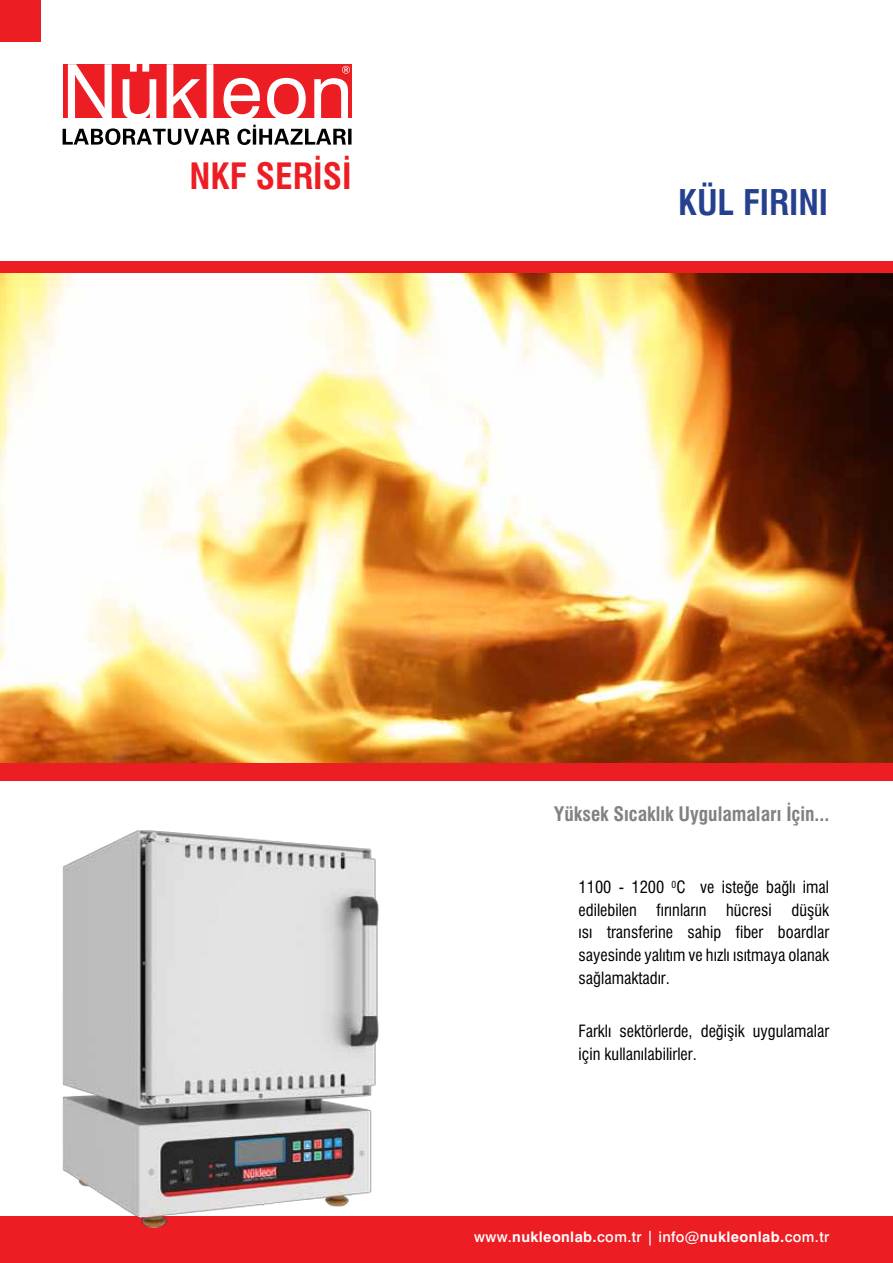
<style>
.page{position:relative;width:893px;height:1263px;background:#fff}
.page>*{position:absolute;margin:0;border:0;box-sizing:border-box;transform-origin:0 0}
.t1{font:700 condensed 35.4px "Helvetica";color:#ed1d24}
.t2{font:700 condensed 34.5px "Helvetica";color:#25408f}
.t3{font:700 condensed 19.5px "Helvetica";color:#808285}
.t4{font:condensed 16.5px/22.5px "Helvetica";color:#000;text-align:justify}
.t5{font:14.55px "Helvetica";letter-spacing:.025em;color:#fff}
.s1{font-weight:700}
</style>
<div class="page">
<div style="left:0;top:1216px;width:893px;height:47px;background:#ed1d24"></div>
<div style="left:63px;top:64px;width:288px;height:54px;background:linear-gradient(to bottom,#ee2a30,#ee2a30)"></div>
<svg style="left:68px;top:64px;width:282px;height:54px"></svg>
<svg style="left:63px;top:125px;width:288px;height:20px"></svg>
<img style="left:0;top:272px;width:893px;height:492px">
<div style="left:0;top:764px;width:893px;height:17px;background:#ed1d24"></div>
<div style="left:0;top:261px;width:893px;height:11px;background:#ed1d24"></div>
<div style="left:0;top:0;width:40px;height:41px;background:#ed1d24"></div>
<img style="left:62px;top:830px;width:317px;height:398px">
<h1 class="t1" style="left:189px;top:155px;width:164px">NKF SERİSİ</h1>
<h2 class="t2" style="left:678px;top:182px;width:151px">KÜL FIRINI</h2>
<p class="t3" style="left:554px;top:802px;width:277px">Yüksek Sıcaklık Uygulamaları İçin...</p>
<p class="t4" style="left:579px;top:876px;width:252px">1100 - 1200 <sup>0</sup>C ve isteğe bağlı imal edilebilen fırınların hücresi düşük ısı transferine sahip fiber boardlar sayesinde yalıtım ve hızlı ısıtmaya olanak sağlamaktadır.</p>
<p class="t4" style="left:579px;top:1020px;width:252px">Farklı sektörlerde, değişik uygulamalar için kullanılabilirler.</p>
<p class="t5" style="left:474px;top:1228px;width:356px">www.<span class="s1">nukleonlab.</span>com.tr | info@<span class="s1">nukleonlab.</span>com.tr</p>
</div>
